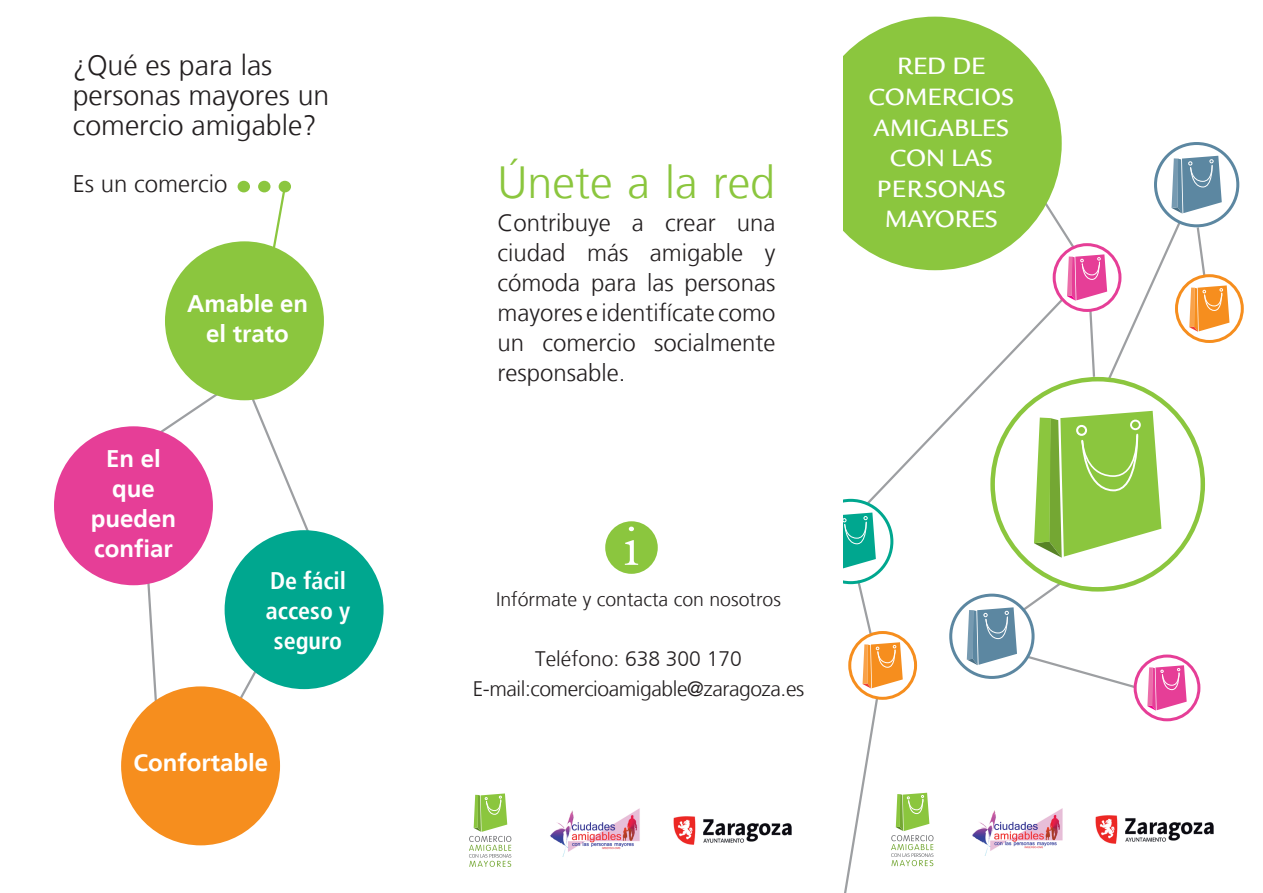
<style>
.page{position:relative;width:1263px;height:893px;background:#fff}
.page>*{position:absolute;margin:0;border:0;box-sizing:border-box;transform-origin:0 0}
.t1{font:60px "Bembo";color:#fff}
.t2{font:300 45px "Frutiger LT";color:#8bc63e}
.t3{font:300 28.5px/30px "Frutiger LT";color:#231f20}
.t4{font:500 25.5px/30.6px "Legacy Sans LT";color:#fff;text-align:center}
.t5{font:300 24px/30px "Frutiger LT";color:#231f20;text-align:justify}
.t6{font:700 24px/30px "Frutiger LT";color:#fff;text-align:center}
.t7{font:700 condensed 24px/30px "Frutiger LT";color:#fff;text-align:center}
.t8{font:300 21px/30px "Frutiger LT";letter-spacing:-.02em;color:#231f20;text-align:center}
.t9{font:300 19.5px "Frutiger LT";color:#231f20}
</style>
<div class="page">
<div style="left:808px;top:17px;width:254px;height:253px;background:#8bc63e;border-radius:50%"></div>
<svg style="left:844px;top:695px;width:34px;height:198px"></svg>
<svg style="left:220px;top:662px;width:42px;height:53px"></svg>
<svg style="left:145px;top:579px;width:19px;height:126px"></svg>
<svg style="left:124px;top:384px;width:105px;height:79px"></svg>
<svg style="left:237px;top:362px;width:84px;height:205px"></svg>
<div style="left:165px;top:241px;width:159px;height:159px;background:#8bc63e;border-radius:50%"></div>
<div style="left:238px;top:181px;width:12px;height:11px;background:#8bc63e;border-radius:50%"></div>
<div style="left:258px;top:181px;width:12px;height:11px;background:#8bc63e;border-radius:50%"></div>
<div style="left:279px;top:181px;width:12px;height:11px;background:#8bc63e;border-radius:50%"></div>
<svg style="left:259px;top:184px;width:28px;height:70px"></svg>
<div style="left:54px;top:426px;width:159px;height:159px;background:#e63e97;border-radius:50%"></div>
<div style="left:225px;top:530px;width:159px;height:159px;background:#00a78f;border-radius:50%"></div>
<div style="left:121px;top:686px;width:159px;height:159px;background:#f68e1e;border-radius:50%"></div>
<svg style="left:967px;top:579px;width:171px;height:111px"></svg>
<div style="left:848px;top:631px;width:69px;height:69px;border:3px solid #f68e1e;border-radius:50%"></div>
<svg style="left:855px;top:578px;width:48px;height:111px"></svg>
<img style="left:972px;top:808px;width:91px;height:47px">
<img style="left:1095px;top:815px;width:118px;height:28px">
<div style="left:787px;top:0;width:56px;height:893px;background:#fff"></div>
<div style="left:605px;top:521px;width:53px;height:53px;background:#8bc63e;border-radius:50%"></div>
<div style="left:1134px;top:654px;width:66px;height:67px;border:3px solid #e63e97;border-radius:50%"></div>
<svg style="left:1147px;top:665px;width:40px;height:46px"></svg>
<img style="left:550px;top:808px;width:90px;height:48px">
<img style="left:673px;top:816px;width:118px;height:28px">
<svg style="left:843px;top:85px;width:386px;height:485px"></svg>
<svg style="left:891px;top:793px;width:42px;height:73px"></svg>
<svg style="left:469px;top:793px;width:42px;height:74px"></svg>
<p class="t3" style="left:73px;top:51px;width:258px">¿Qué es para las personas mayores un comercio amigable?</p>
<p class="t5" style="left:73px;top:169px;width:156px">Es un comercio</p>
<p class="t6" style="left:187px;top:289px;width:122px">Amable en el trato</p>
<p class="t6" style="left:91px;top:444px;width:87px">En el que pueden confiar</p>
<p class="t7" style="left:266px;top:566px;width:86px">De fácil acceso y seguro</p>
<p class="t6" style="left:133px;top:747px;width:136px">Confortable</p>
<h2 class="t2" style="left:497px;top:157px;width:279px">Únete a la red</h2>
<p class="t5" style="left:497px;top:208px;width:279px">Contribuye a crear una ciudad más amigable y cómoda para las personas mayores e identifícate como un comercio socialmente responsable.</p>
<h1 class="t1" style="left:624px;top:510px;width:17px">i</h1>
<p class="t9" style="left:496px;top:588px;width:286px">Infórmate y contacta con nosotros</p>
<p class="t8" style="left:473px;top:644px;width:333px">Teléfono: 638 300 170<br>E-mail:comercioamigable@zaragoza.es</p>
<p class="t4" style="left:868px;top:51px;width:147px">RED DE<br>COMERCIOS<br>AMIGABLES<br>CON LAS<br>PERSONAS<br>MAYORES</p>
</div>
